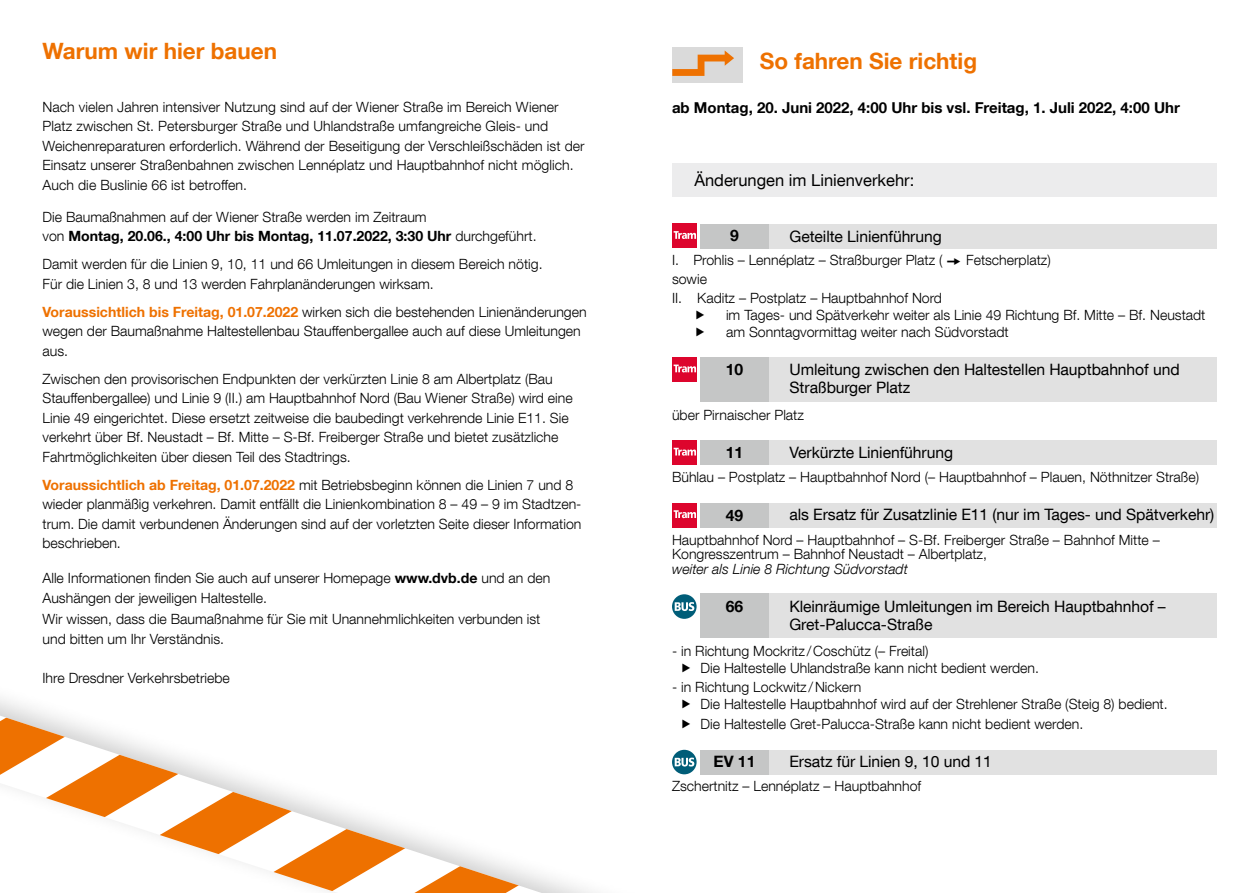
<style>
.page{position:relative;width:1259px;height:893px;background:#fff}
.page>*{position:absolute;margin:0;border:0;box-sizing:border-box;transform-origin:0 0}
.t1{font:700 22.5px "Helvetica Neue LT Com";color:#ee7100}
.t2{font:16.5px "Helvetica Neue LT Com";color:#000}
.t3{font:15.75px/18px "Helvetica Neue LT Com";letter-spacing:-.005em;color:#000}
.t4{font:700 15.75px "Helvetica Neue LT Com";color:#000}
.t5{font:700 15px "Helvetica Neue LT Com";color:#000}
.t6{font:300 14.1px/19.5px "Helvetica Neue LT Com";color:#000}
.t7{font:italic 300 14.1px "Helvetica Neue LT Com";color:#000}
.s1{font-weight:700}
.s2{font-weight:700;color:#ee7100}
</style>
<div class="page">
<div style="left:672px;top:47px;width:70px;height:35px;background:#dadada"></div>
<svg style="left:672px;top:51px;width:62px;height:25px"></svg>
<div style="left:672px;top:163px;width:544px;height:34px;background:#ececed"></div>
<div style="left:672px;top:224px;width:25px;height:24px;background:#dd052d"></div>
<svg style="left:673px;top:231px;width:23px;height:8px"></svg>
<div style="left:702px;top:224px;width:514px;height:24px;background:#e1e1e1"></div>
<div style="left:701px;top:224px;width:68px;height:24px;background:#c5c6c6"></div>
<div style="left:672px;top:440px;width:25px;height:25px;background:#dd052d"></div>
<svg style="left:673px;top:448px;width:23px;height:8px"></svg>
<div style="left:702px;top:440px;width:514px;height:25px;background:#e1e1e1"></div>
<div style="left:701px;top:440px;width:68px;height:25px;background:#c5c6c6"></div>
<div style="left:672px;top:357px;width:25px;height:25px;background:#dd052d"></div>
<svg style="left:673px;top:365px;width:23px;height:7px"></svg>
<div style="left:702px;top:357px;width:514px;height:45px;background:#e1e1e1"></div>
<div style="left:701px;top:357px;width:68px;height:45px;background:#c5c6c6"></div>
<div style="left:702px;top:503px;width:514px;height:24px;background:#e1e1e1"></div>
<div style="left:702px;top:593px;width:514px;height:45px;background:#e1e1e1"></div>
<div style="left:702px;top:750px;width:514px;height:24px;background:#e1e1e1"></div>
<div style="left:0;top:459px;width:1086px;height:434px;background:#000;opacity:.2"></div>
<svg style="left:0;top:716px;width:153px;height:177px"></svg>
<svg style="left:153px;top:716px;width:237px;height:177px"></svg>
<svg style="left:390px;top:716px;width:152px;height:177px"></svg>
<svg style="left:672px;top:664px;width:34px;height:10px"></svg>
<svg style="left:672px;top:699px;width:34px;height:11px"></svg>
<svg style="left:672px;top:720px;width:34px;height:10px"></svg>
<h1 class="t1" style="left:43px;top:36px;width:236px">Warum wir hier bauen</h1>
<p class="t6" style="left:43px;top:96px;width:543px">Nach vielen Jahren intensiver Nutzung sind auf der Wiener Straße im Bereich Wiener Platz zwischen St. Petersburger Straße und Uhlandstraße umfangreiche Gleis- und Weichenreparaturen erforderlich. Während der Beseitigung der Verschleißschäden ist der Einsatz unserer Straßenbahnen zwischen Lennéplatz und Hauptbahnhof nicht möglich.<br>Auch die Buslinie 66 ist betroffen.</p>
<p class="t6" style="left:43px;top:207px;width:495px">Die Baumaßnahmen auf der Wiener Straße werden im Zeitraum<br>von <span class="s1">Montag, 20.06., 4:00 Uhr bis Montag, 11.07.2022, 3:30 Uhr</span> durchgeführt.</p>
<p class="t6" style="left:43px;top:254px;width:501px">Damit werden für die Linien 9, 10, 11 und 66 Umleitungen in diesem Bereich nötig.<br>Für die Linien 3, 8 und 13 werden Fahrplanänderungen wirksam.</p>
<p class="t6" style="left:43px;top:302px;width:545px"><span class="s2">Voraussichtlich bis Freitag, 01.07.2022</span> wirken sich die bestehenden Linienänderungen wegen der Baumaßnahme Haltestellenbau Stauffenbergallee auch auf diese Umleitungen aus.</p>
<p class="t6" style="left:43px;top:369px;width:532px">Zwischen den provisorischen Endpunkten der verkürzten Linie 8 am Albertplatz (Bau Stauffenbergallee) und Linie 9 (II.) am Hauptbahnhof Nord (Bau Wiener Straße) wird eine Linie 49 eingerichtet. Diese ersetzt zeitweise die baubedingt verkehrende Linie E11. Sie verkehrt über Bf. Neustadt – Bf. Mitte – S-Bf. Freiberger Straße und bietet zusätzliche Fahrtmöglichkeiten über diesen Teil des Stadtrings.</p>
<p class="t6" style="left:43px;top:475px;width:540px"><span class="s2">Voraussichtlich ab Freitag, 01.07.2022</span> mit Betriebsbeginn können die Linien 7 und 8 wieder planmäßig verkehren. Damit entfällt die Linienkombination 8 – 49 – 9 im Stadtzen&shy;trum. Die damit verbundenen Änderungen sind auf der vorletzten Seite dieser Information beschrieben.</p>
<p class="t6" style="left:43px;top:568px;width:509px">Alle Informationen finden Sie auch auf unserer Homepage <span class="s1">www.dvb.de</span> und an den<br>Aushängen der jeweiligen Haltestelle.</p>
<p class="t6" style="left:43px;top:609px;width:499px">Wir wissen, dass die Baumaßnahme für Sie mit Unannehmlichkeiten verbunden ist und bitten um Ihr Verständnis.</p>
<p class="t6" style="left:43px;top:668px;width:189px">Ihre Dresdner Verkehrsbetriebe</p>
<h1 class="t1" style="left:760px;top:47px;width:219px">So fahren Sie richtig</h1>
<p class="t5" style="left:672px;top:98px;width:509px">ab Montag, 20. Juni 2022, 4:00 Uhr bis vsl. Freitag, 1. Juli 2022, 4:00 Uhr</p>
<p class="t2" style="left:694px;top:170px;width:221px">Änderungen im Linienverkehr:</p>
<p class="t4" style="left:730px;top:226px;width:10px">9</p>
<p class="t3" style="left:789px;top:227px;width:154px">Geteilte Linienführung</p>
<p class="t6" style="left:672px;top:250px;width:272px">I. Prohlis – Lennéplatz – Straßburger Platz (</p>
<p class="t6" style="left:966px;top:250px;width:86px">Fetscherplatz)</p>
<p class="t6" style="left:672px;top:269px;width:271px;line-height:18.8px">sowie<br>II. Kaditz – Postplatz – Hauptbahnhof Nord</p>
<p class="t6" style="left:726px;top:306px;width:481px;line-height:17px">im Tages- und Spätverkehr weiter als Linie 49 Richtung Bf. Mitte – Bf. Neustadt am Sonntagvormittag weiter nach Südvorstadt</p>
<p class="t4" style="left:726px;top:359px;width:19px">10</p>
<p class="t6" style="left:672px;top:405px;width:133px">über Pirnaischer Platz</p>
<p class="t3" style="left:789px;top:360px;width:392px">Umleitung zwischen den Haltestellen Hauptbahnhof und<br>Straßburger Platz</p>
<p class="t4" style="left:726px;top:442px;width:19px">11</p>
<p class="t3" style="left:789px;top:443px;width:165px">Verkürzte Linienführung</p>
<p class="t6" style="left:672px;top:467px;width:529px">Bühlau – Postplatz – Hauptbahnhof Nord (– Hauptbahnhof – Plauen, Nöthnitzer Straße)</p>
<p class="t4" style="left:725px;top:505px;width:19px">49</p>
<p class="t3" style="left:789px;top:505px;width:426px">als Ersatz für Zusatzlinie E11 (nur im Tages- und Spätverkehr)</p>
<p class="t6" style="left:672px;top:532px;width:489px;line-height:14.5px">Hauptbahnhof Nord – Hauptbahnhof – S-Bf. Freiberger Straße – Bahnhof Mitte –<br>Kongresszentrum – Bahnhof Neustadt – Albertplatz,</p>
<p class="t7" style="left:672px;top:560px;width:237px">weiter als Linie 8 Richtung Südvorstadt</p>
<p class="t4" style="left:725px;top:596px;width:19px">66</p>
<p class="t3" style="left:789px;top:597px;width:378px">Kleinräumige Umleitungen im Bereich Hauptbahnhof –<br>Gret-Palucca-Straße</p>
<p class="t6" style="left:700px;top:643px;width:340px;line-height:17px;text-indent:-28px">- in Richtung Mockritz /Coschütz (– Freital)<br>Die Haltestelle Uhlandstraße kann nicht bedient werden.</p>
<p class="t6" style="left:700px;top:678px;width:469px;line-height:17px;text-indent:-28px">- in Richtung Lockwitz /Nickern<br>Die Haltestelle Hauptbahnhof wird auf der Strehlener Straße (Steig 8) bedient.</p>
<p class="t6" style="left:700px;top:714px;width:384px">Die Haltestelle Gret-Palucca-Straße kann nicht bedient werden.</p>
<p class="t4" style="left:713px;top:752px;width:43px">EV 11</p>
<p class="t3" style="left:789px;top:752px;width:204px">Ersatz für Linien 9, 10 und 11</p>
<p class="t6" style="left:672px;top:776px;width:251px">Zschertnitz – Lennéplatz – Hauptbahnhof</p>
</div>
